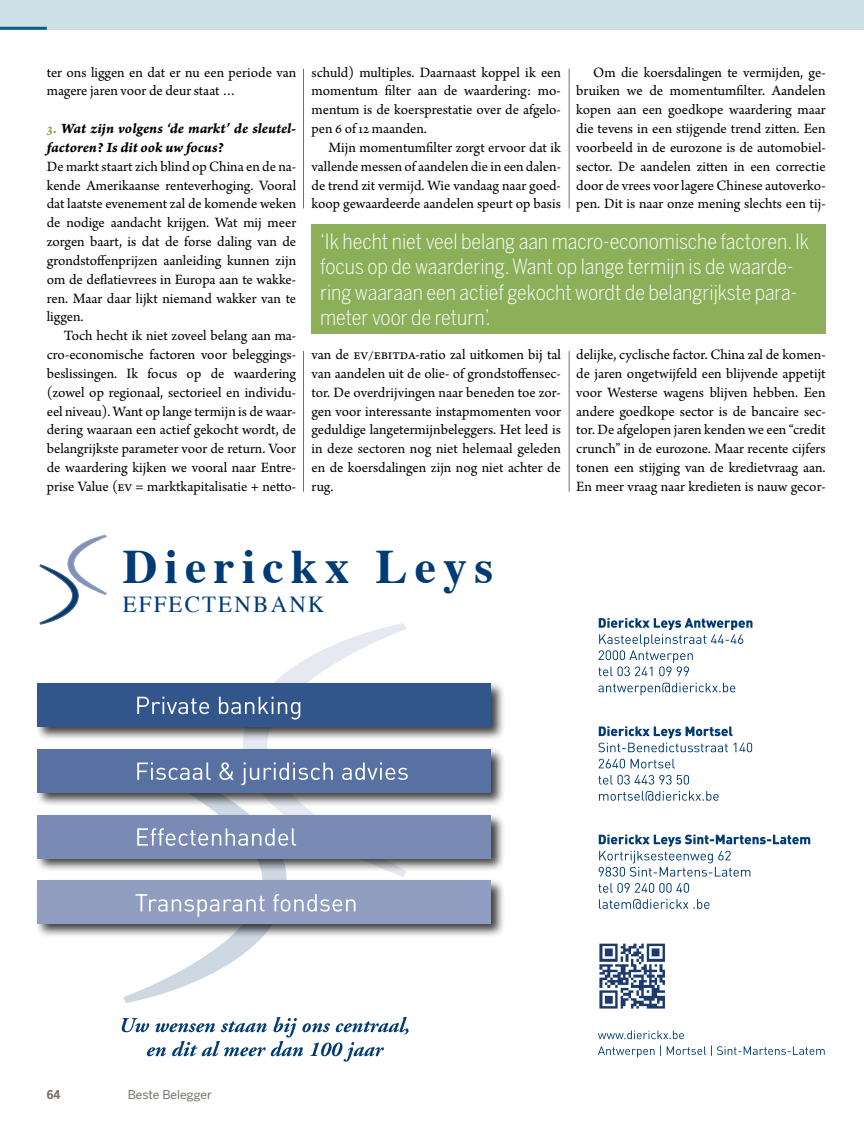
<style>
.page{position:relative;width:864px;height:1136px;background:#fff}
.page>*{position:absolute;margin:0;border:0;box-sizing:border-box;transform-origin:0 0}
.t1{font:700 48px "Times";letter-spacing:.15em;color:#003b75}
.t2{font:22.8px "Times";letter-spacing:.095em;color:#003b75}
.t3{font:300 21px/25.2px "Benton Sans Cond";color:#fff}
.t4{font:15px/18.8px "Arno Pro";letter-spacing:-.005em;color:#000;text-align:justify}
.t5{font:15px/18.8px "Arno Pro Bold Italic Caption";letter-spacing:-.005em;color:#000}
.t6{font:12px "Benton Sans";letter-spacing:-.005em;color:#776c68}
.t7{font:700 12px "Benton Sans Cond";color:#776c68}
.s1{color:#8cb05a}
</style>
<div class="page">
<div style="left:0;top:0;width:863px;height:30px;background:#cddfe7"></div>
<div style="left:311px;top:224px;width:514px;height:110px;background:#8cb05a"></div>
<hr style="left:568px;top:69px;width:1px;height:139px;background:#776c68">
<hr style="left:303px;top:69px;width:1px;height:139px;background:#776c68">
<hr style="left:568px;top:351px;width:1px;height:140px;background:#776c68">
<hr style="left:303px;top:351px;width:1px;height:140px;background:#776c68">
<svg style="left:123px;top:806px;width:163px;height:197px"></svg>
<svg style="left:243px;top:623px;width:163px;height:254px"></svg>
<div style="left:35px;top:747px;width:470px;height:59px;background:#000;opacity:.75"></div>
<div style="left:38px;top:749px;width:453px;height:43px;background:#5871a2"></div>
<div style="left:35px;top:812px;width:470px;height:60px;background:#000;opacity:.75"></div>
<div style="left:38px;top:815px;width:453px;height:43px;background:#798ab5"></div>
<div style="left:35px;top:878px;width:470px;height:60px;background:#000;opacity:.75"></div>
<div style="left:38px;top:880px;width:453px;height:43px;background:#919ec2"></div>
<div style="left:35px;top:681px;width:470px;height:60px;background:#000;opacity:.75"></div>
<div style="left:38px;top:683px;width:453px;height:43px;background:#32568c"></div>
<svg style="left:135px;top:894px;width:220px;height:22px"></svg>
<svg style="left:137px;top:828px;width:159px;height:17px"></svg>
<svg style="left:137px;top:762px;width:270px;height:23px"></svg>
<svg style="left:137px;top:696px;width:163px;height:23px"></svg>
<svg style="left:598px;top:682px;width:137px;height:13px"></svg>
<svg style="left:598px;top:618px;width:154px;height:58px"></svg>
<svg style="left:599px;top:899px;width:110px;height:9px"></svg>
<svg style="left:598px;top:883px;width:90px;height:9px"></svg>
<svg style="left:598px;top:834px;width:211px;height:42px"></svg>
<svg style="left:599px;top:791px;width:119px;height:9px"></svg>
<svg style="left:598px;top:774px;width:90px;height:10px"></svg>
<svg style="left:598px;top:758px;width:76px;height:10px"></svg>
<svg style="left:598px;top:726px;width:153px;height:26px"></svg>
<svg style="left:40px;top:535px;width:66px;height:89px"></svg>
<svg style="left:165px;top:550px;width:12px;height:33px"></svg>
<img style="left:599px;top:943px;width:66px;height:66px">
<svg style="left:122px;top:1017px;width:286px;height:44px"></svg>
<svg style="left:598px;top:1045px;width:226px;height:12px"></svg>
<svg style="left:598px;top:1030px;width:85px;height:9px"></svg>
<p class="t4" style="left:47px;top:63px;width:251px">ter ons liggen en dat er nu een periode van magere jaren voor de deur staat…</p>
<p class="t5" style="left:47px;top:119px;width:251px"><span class="s1">3.</span> Wat zijn volgens ‘de markt’ de sleutel&shy;factoren? Is dit ook uw focus?</p>
<p class="t4" style="left:47px;top:157px;width:251px">De markt staart zich blind op China en de na&shy;kende Amerikaanse renteverhoging. Vooral dat laatste evenement zal de komende weken de nodige aandacht krijgen. Wat mij meer zorgen baart, is dat de forse daling van de grondstoffenprijzen aanleiding kunnen zijn om de deflatievrees in Europa aan te wakke&shy;ren. Maar daar lijkt niemand wakker van te liggen.</p>
<p class="t4" style="left:47px;top:327px;width:251px;text-indent:17px">Toch hecht ik niet zoveel belang aan ma&shy;cro-economische factoren voor beleggings&shy;beslissingen. Ik focus op de waardering (zowel op regionaal, sectorieel en individu&shy;eel niveau). Want op lange termijn is de waar&shy;dering waaraan een actief gekocht wordt, de belangrijkste parameter voor de return. Voor de waardering kijken we vooral naar Entre&shy;prise Value (EV = marktkapitalisatie + netto-</p>
<p class="t4" style="left:311px;top:63px;width:251px">schuld) multiples. Daarnaast koppel ik een momentum filter aan de waardering: mo&shy;mentum is de koersprestatie over de afgelo&shy;pen 6 of 12 maanden.</p>
<p class="t4" style="left:311px;top:139px;width:251px;text-indent:17px">Mijn momentumfilter zorgt ervoor dat ik vallende messen of aandelen die in een dalen&shy;de trend zit vermijd. Wie vandaag naar goed&shy;koop gewaardeerde aandelen speurt op basis</p>
<p class="t4" style="left:576px;top:63px;width:251px;text-indent:17px">Om die koersdalingen te vermijden, ge&shy;bruiken we de momentumfilter. Aandelen kopen aan een goedkope waardering maar die tevens in een stijgende trend zitten. Een voorbeeld in de eurozone is de automobiel&shy;sector. De aandelen zitten in een correctie door de vrees voor lagere Chinese autoverko&shy;pen. Dit is naar onze mening slechts een tij-</p>
<h3 class="t3" style="left:320px;top:229px;width:490px">‘Ik hecht niet veel belang aan macro-economische factoren. Ik focus op de waardering. Want op lange termijn is de waarde&shy;ring waaraan een actief gekocht wordt de belangrijkste para&shy;meter voor de return’.</h3>
<p class="t4" style="left:311px;top:346px;width:251px">van de EV/EBITDA-ratio zal uitkomen bij tal van aandelen uit de olie- of grondstoffensec&shy;tor. De overdrijvingen naar beneden toe zor&shy;gen voor interessante instapmomenten voor geduldige langetermijnbeleggers. Het leed is in deze sectoren nog niet helemaal geleden en de koersdalingen zijn nog niet achter de rug.</p>
<p class="t4" style="left:576px;top:346px;width:251px">delijke, cyclische factor. China zal de komen&shy;de jaren ongetwijfeld een blijvende appetijt voor Westerse wagens blijven hebben. Een andere goedkope sector is de bancaire sec&shy;tor. De afgelopen jaren kenden we een “credit crunch” in de eurozone. Maar recente cijfers tonen een stijging van de kredietvraag aan.<br>En meer vraag naar kredieten is nauw gecor-</p>
<h1 class="t1" style="left:123px;top:521px;width:372px">D erickx Leys</h1>
<h2 class="t2" style="left:123px;top:583px;width:203px">EFFECTENBANK</h2>
<p class="t7" style="left:47px;top:1086px;width:15px">64</p>
<p class="t6" style="left:128px;top:1087px;width:86px">Beste Belegger</p>
</div>
